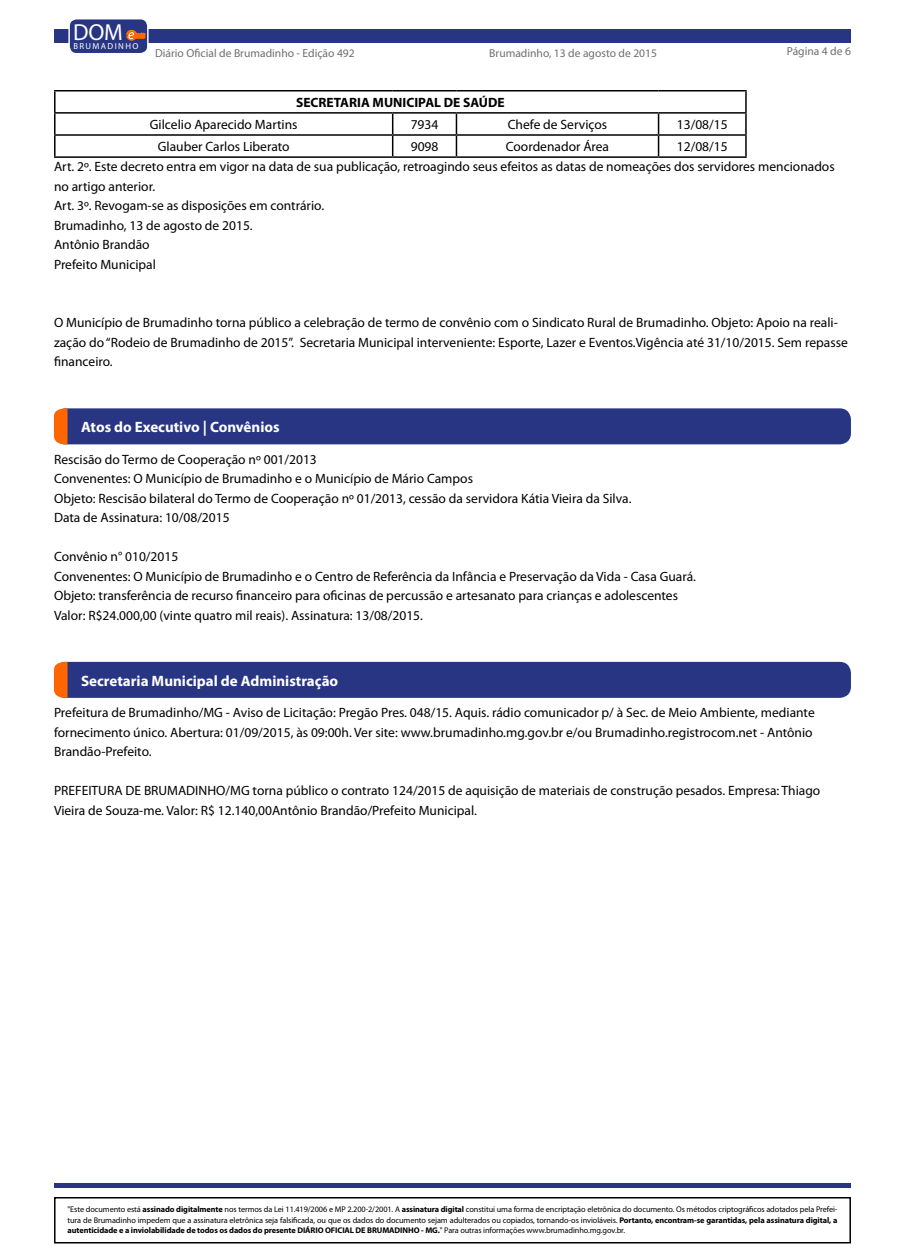
<style>
.page{position:relative;width:905px;height:1260px;background:#fff}
.page>*{position:absolute;margin:0;border:0;box-sizing:border-box;transform-origin:0 0}
.t1{font:23.25px "Myriad Pro";color:#fff}
.t2{font:700 15px "Myriad Pro";color:#fff}
.t3{font:13.5px/19.5px "Myriad Pro";color:#000}
.t4{font:700 13.5px "Myriad Pro";color:#000}
.t5{font:11.55px "Myriad Pro";color:#706f6f}
.t6{font:8.7px "Myriad Pro";letter-spacing:.16em;color:#fff}
.t7{font:8.25px/10.5px "Myriad Pro";letter-spacing:-.01em;color:#000;text-align:justify}
.s1{font-weight:700}
</style>
<div class="page">
<div style="left:54px;top:29px;width:796px;height:14px;background:#283583"></div>
<hr style="left:55px;top:1184px;width:795px;height:4px;background:#283583">
<div style="left:54px;top:1197px;width:796px;height:47px;border:2px solid #000"></div>
<div style="left:69px;top:19px;width:79px;height:35px;background:#283583;border-radius:8px"></div>
<div style="left:68px;top:18px;width:80px;height:36px;border:1px solid #fff;border-radius:8px"></div>
<svg style="left:126px;top:30px;width:20px;height:11px"></svg>
<hr style="left:54px;top:90px;width:338px;height:2px;background:#000">
<hr style="left:54px;top:92px;width:2px;height:20px;background:#000">
<hr style="left:392px;top:90px;width:64px;height:2px;background:#000">
<hr style="left:456px;top:90px;width:202px;height:2px;background:#000">
<hr style="left:658px;top:90px;width:88px;height:2px;background:#000">
<hr style="left:54px;top:112px;width:338px;height:2px;background:#000">
<hr style="left:54px;top:114px;width:2px;height:20px;background:#000">
<hr style="left:392px;top:112px;width:64px;height:2px;background:#000">
<hr style="left:456px;top:112px;width:202px;height:2px;background:#000">
<hr style="left:455px;top:114px;width:2px;height:20px;background:#000">
<hr style="left:658px;top:112px;width:88px;height:2px;background:#000">
<hr style="left:657px;top:114px;width:2px;height:20px;background:#000">
<hr style="left:54px;top:134px;width:338px;height:2px;background:#000">
<hr style="left:54px;top:136px;width:2px;height:20px;background:#000">
<hr style="left:392px;top:134px;width:64px;height:2px;background:#000">
<svg style="left:392px;top:114px;width:1px;height:42px"></svg>
<hr style="left:456px;top:134px;width:202px;height:2px;background:#000">
<hr style="left:455px;top:136px;width:2px;height:20px;background:#000">
<hr style="left:658px;top:134px;width:88px;height:2px;background:#000">
<hr style="left:657px;top:136px;width:2px;height:20px;background:#000">
<svg style="left:745px;top:92px;width:1px;height:64px"></svg>
<hr style="left:54px;top:156px;width:338px;height:2px;background:#000">
<hr style="left:392px;top:156px;width:64px;height:2px;background:#000">
<hr style="left:456px;top:156px;width:202px;height:2px;background:#000">
<hr style="left:658px;top:156px;width:88px;height:2px;background:#000">
<div style="left:54px;top:408px;width:796px;height:36px;background:#283583;border-radius:11px"></div>
<svg style="left:54px;top:408px;width:14px;height:36px"></svg>
<div style="left:54px;top:662px;width:796px;height:36px;background:#283583;border-radius:11px"></div>
<svg style="left:54px;top:662px;width:14px;height:36px"></svg>
<h1 class="t1" style="left:73px;top:17px;width:51px">DOM</h1>
<p class="t6" style="left:73px;top:40px;width:66px">BRUMADINHO</p>
<p class="t5" style="left:155px;top:46px;width:201px">Diário Oficial de Brumadinho - Edição 492</p>
<p class="t5" style="left:489px;top:46px;width:169px">Brumadinho, 13 de agosto de 2015</p>
<p class="t5" style="left:786px;top:44px;width:66px">Página 4 de 6</p>
<p class="t4" style="left:296px;top:94px;width:210px">SECRETARIA MUNICIPAL DE SAÚDE</p>
<p class="t3" style="left:150px;top:115px;width:149px">Gilcelio Aparecido Martins</p>
<p class="t3" style="left:410px;top:115px;width:29px">7934</p>
<p class="t3" style="left:508px;top:115px;width:101px">Chefe de Serviços</p>
<p class="t3" style="left:676px;top:115px;width:52px">13/08/15</p>
<p class="t3" style="left:158px;top:137px;width:133px">Glauber Carlos Liberato</p>
<p class="t3" style="left:411px;top:137px;width:29px">9098</p>
<p class="t3" style="left:506px;top:137px;width:105px">Coordenador Área</p>
<p class="t3" style="left:54px;top:137px;width:782px;text-indent:622px">12/08/15<br>Art. 2º. Este decreto entra em vigor na data de sua publicação, retroagindo seus efeitos as datas de nomeações dos servidores mencionados no artigo anterior.<br>Art. 3º. Revogam-se as disposições em contrário.<br>Brumadinho, 13 de agosto de 2015.<br>Antônio Brandão<br>Prefeito Municipal</p>
<p class="t3" style="left:54px;top:313px;width:795px">O Município de Brumadinho torna público a celebração de termo de convênio com o Sindicato Rural de Brumadinho. Objeto: Apoio na reali&shy;zação do “Rodeio de Brumadinho de 2015”. Secretaria Municipal interveniente: Esporte, Lazer e Eventos.Vigência até 31/10/2015. Sem repasse financeiro.</p>
<p class="t2" style="left:81px;top:417px;width:200px">Atos do Executivo | Convênios</p>
<p class="t3" style="left:54px;top:449px;width:579px">Rescisão do Termo de Cooperação nº 001/2013<br>Convenentes: O Município de Brumadinho e o Município de Mário Campos<br>Objeto: Rescisão bilateral do Termo de Cooperação nº 01/2013, cessão da servidora Kátia Vieira da Silva.<br>Data de Assinatura: 10/08/2015</p>
<p class="t3" style="left:54px;top:547px;width:643px">Convênio n° 010/2015<br>Convenentes: O Município de Brumadinho e o Centro de Referência da Infância e Preservação da Vida - Casa Guará.<br>Objeto: transferência de recurso financeiro para oficinas de percussão e artesanato para crianças e adolescentes Valor: R$24.000,00 (vinte quatro mil reais). Assinatura: 13/08/2015.</p>
<p class="t2" style="left:81px;top:671px;width:259px">Secretaria Municipal de Administração</p>
<p class="t3" style="left:54px;top:703px;width:762px">Prefeitura de Brumadinho/MG - Aviso de Licitação: Pregão Pres. 048/15. Aquis. rádio comunicador p/ à Sec. de Meio Ambiente, mediante fornecimento único. Abertura: 01/09/2015, às 09:00h. Ver site: www.brumadinho.mg.gov.br e/ou Brumadinho.registrocom.net - Antônio<br>Brandão-Prefeito.</p>
<p class="t3" style="left:54px;top:781px;width:767px">PREFEITURA DE BRUMADINHO/MG torna público o contrato 124/2015 de aquisição de materiais de construção pesados. Empresa: Thiago<br>Vieira de Souza-me. Valor: R$ 12.140,00Antônio Brandão/Prefeito Municipal.</p>
<p class="t7" style="left:68px;top:1204px;width:771px">"Este documento está <span class="s1">assinado digitalmente</span> nos termos da Lei 11.419/2006 e MP 2.200-2/2001. A <span class="s1">assinatura digital</span> constitui uma forma de encriptação eletrônica do documento. Os métodos criptográficos adotados pela Prefei&shy;tura de Brumadinho impedem que a assinatura eletrônica seja falsificada, ou que os dados do documento sejam adulterados ou copiados, tornando-os invioláveis. <span class="s1">Portanto, encontram-se garantidas, pela assinatura digital, a autenticidade e a inviolabilidade de todos os dados do presente DIÁRIO OFICIAL DE BRUMADINHO - MG.</span>" Para outras informações www.brumadinho.mg.gov.br.</p>
</div>
